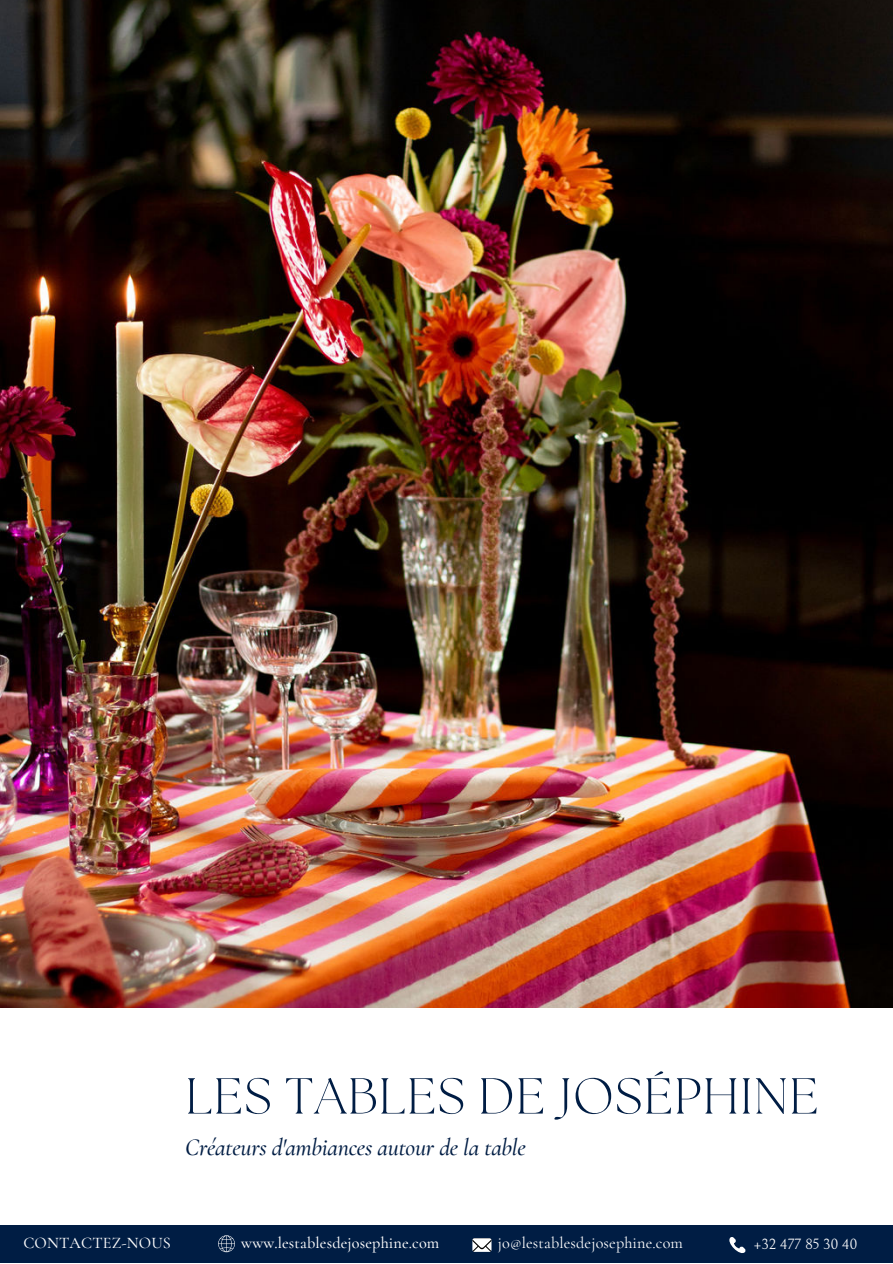
<style>
.page{position:relative;width:893px;height:1264px;background:#fff}
.page>*{position:absolute;margin:0;border:0;box-sizing:border-box;transform-origin:0 0}
.t1{font:300 50.4px "The Seasons";letter-spacing:.02em;color:#001d44}
.t2{font:italic 500 24px "Cormorant Garamond";letter-spacing:-.01em;color:#001d44}
.t3{font:500 16.2px "Cormorant Garamond";letter-spacing:.01em;color:#fff}
.t4{font:16.2px "Cormorant Garamond";letter-spacing:.01em;color:#fff}
.t5{font:14.7px "Bellefair";letter-spacing:.01em;color:#fff}
</style>
<div class="page">
<img style="left:0;top:0;width:892px;height:1007px">
<div style="left:0;top:1225px;width:892px;height:37px;background:#001d44"></div>
<svg style="left:729px;top:1237px;width:16px;height:16px"></svg>
<svg style="left:218px;top:1235px;width:17px;height:17px"></svg>
<svg style="left:472px;top:1238px;width:19px;height:13px"></svg>
<p class="t1" style="left:185px;top:1073px;width:634px">LES TABLES DE JOSÉPHINE</p>
<p class="t2" style="left:185px;top:1132px;width:342px">Créateurs d'ambiances autour de la table</p>
<p class="t3" style="left:23px;top:1233px;width:149px">CONTACTEZ-NOUS</p>
<p class="t3" style="left:241px;top:1232px;width:199px">www.lestablesdejosephine.com</p>
<p class="t4" style="left:497px;top:1233px;width:187px">jo@lestablesdejosephine.com</p>
<p class="t5" style="left:753px;top:1236px;width:105px">+32 477 85 30 40</p>
</div>
